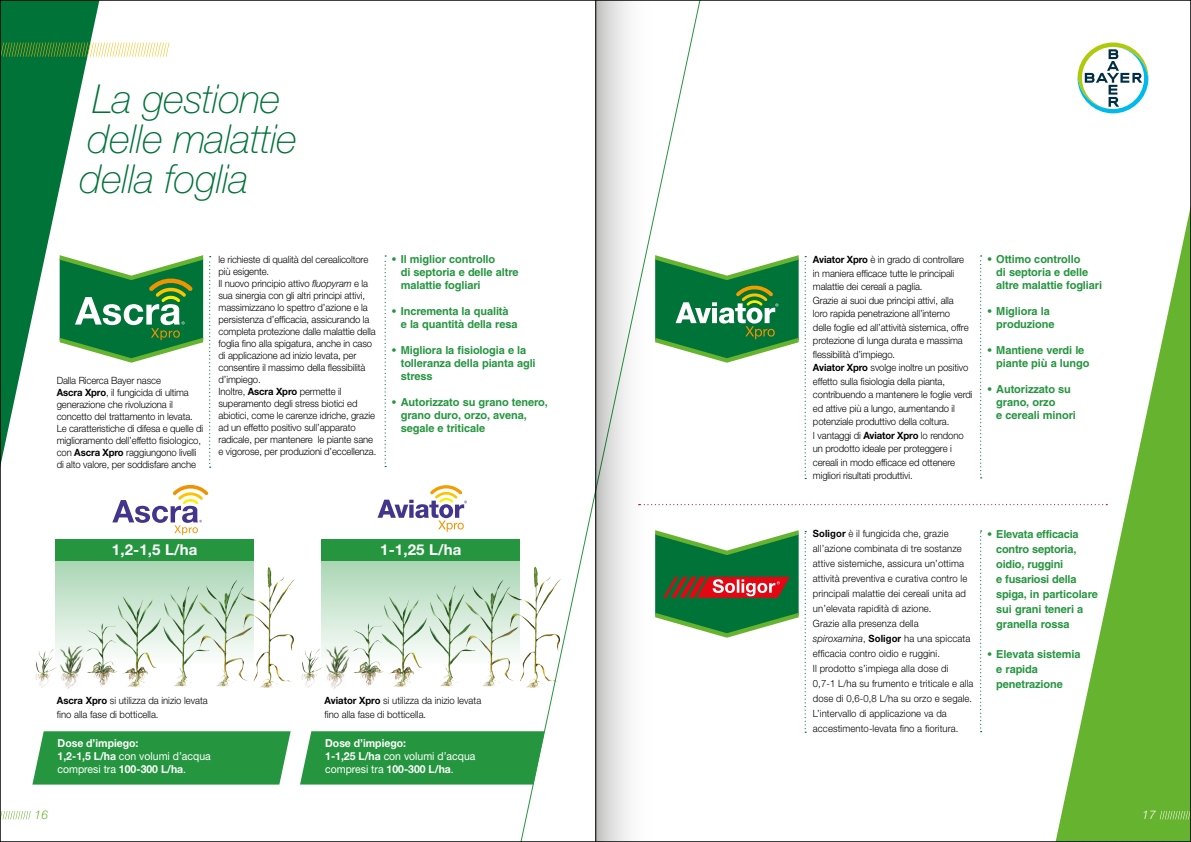
<style>
.page{position:relative;width:1191px;height:842px;background:#fff}
.page>*{position:absolute;margin:0;border:0;box-sizing:border-box;transform-origin:0 0}
.t1{font:italic 100 40px/40px "Helvetica Neue LT Std";letter-spacing:-.01em;color:#007339}
.t2{font:700 15px "Helvetica Neue LT Std";color:#fff}
.t3{font:italic 300 12px "Helvetica Neue LT Std";color:#65b32e}
.t4{font:italic 300 12px "Helvetica Neue LT Std";color:#fff}
.t5{font:700 11px/13px "Helvetica LT Std";letter-spacing:-.01em;color:#25963f}
.t6{font:700 11px/13px "Helvetica Neue LT Std";color:#fff;scale:.95 1}
.t7{font:300 10px/12px "Helvetica Neue LT Std";letter-spacing:-.01em;color:#000;scale:.95 1}
.t8{font:300 10px/15px "Helvetica Neue LT Std";letter-spacing:.01em;color:#000;scale:.95 1}
.s1{font-weight:700}
.s2{font-style:italic}
.s3{font-weight:400}
</style>
<div class="page">
<div style="left:32px;top:731px;width:259px;height:53px;background:#25963f"></div>
<svg style="left:102px;top:560px;width:152px;height:105px;background:#c1dfc7"></svg>
<svg style="left:112px;top:485px;width:96px;height:50px"></svg>
<img style="left:241px;top:567px;width:34px;height:121px">
<img style="left:199px;top:585px;width:31px;height:102px">
<img style="left:163px;top:593px;width:25px;height:94px">
<img style="left:115px;top:604px;width:27px;height:83px">
<img style="left:102px;top:630px;width:8px;height:56px">
<div style="left:55px;top:539px;width:199px;height:21px;background:#25963f"></div>
<svg style="left:1054px;top:42px;width:135px;height:798px"></svg>
<svg style="left:2px;top:2px;width:100px;height:687px"></svg>
<svg style="left:2px;top:43px;width:167px;height:14px"></svg>
<svg style="left:804px;top:256px;width:2px;height:223px"></svg>
<svg style="left:980px;top:255px;width:1px;height:223px"></svg>
<svg style="left:704px;top:255px;width:94px;height:108px"></svg>
<svg style="left:517px;top:2px;width:187px;height:838px"></svg>
<svg style="left:1077px;top:43px;width:71px;height:70px"></svg>
<svg style="left:209px;top:256px;width:2px;height:212px"></svg>
<svg style="left:384px;top:255px;width:2px;height:212px"></svg>
<svg style="left:60px;top:255px;width:143px;height:108px"></svg>
<svg style="left:804px;top:531px;width:2px;height:202px"></svg>
<svg style="left:980px;top:530px;width:1px;height:202px"></svg>
<svg style="left:655px;top:530px;width:143px;height:108px"></svg>
<svg style="left:652px;top:504px;width:455px;height:1px"></svg>
<div style="left:300px;top:731px;width:244px;height:53px;background:#25963f"></div>
<svg style="left:377px;top:485px;width:90px;height:47px"></svg>
<svg style="left:321px;top:560px;width:199px;height:105px;background:#c2e0c8"></svg>
<img style="left:507px;top:567px;width:34px;height:121px">
<img style="left:465px;top:585px;width:32px;height:102px">
<img style="left:429px;top:593px;width:25px;height:94px">
<img style="left:381px;top:604px;width:27px;height:83px">
<img style="left:352px;top:630px;width:24px;height:57px">
<img style="left:325px;top:630px;width:27px;height:59px">
<img style="left:301px;top:649px;width:19px;height:39px">
<div style="left:321px;top:539px;width:199px;height:21px;background:#25963f"></div>
<svg style="left:1159px;top:811px;width:30px;height:8px"></svg>
<svg style="left:2px;top:811px;width:29px;height:8px"></svg>
<svg style="left:596px;top:2px;width:56px;height:838px"></svg>
<hr style="left:595px;top:0;width:1px;height:842px;background:#000">
<h1 class="t1" style="left:80px;top:79px;width:219px;text-indent:13px">La gestione delle malattie della foglia</h1>
<p class="t7" style="left:57px;top:374px;width:156px">Dalla Ricerca Bayer nasce<br><span class="s1">Ascra Xpro</span>, il fungicida di ultima generazione che rivoluziona il concetto del trattamento in levata.<br>Le caratteristiche di difesa e quelle di miglioramento dell’effetto fisiologico, con <span class="s1">Ascra Xpro</span> raggiungono livelli di alto valore, per soddisfare anche</p>
<p class="t7" style="left:218px;top:254px;width:168px">le richieste di qualità del cerealicoltore più esigente.<br>Il nuovo principio attivo <span class="s2">fluopyram</span> e la sua sinergia con gli altri principi attivi, massimizzano lo spettro d’azione e la persistenza d’efficacia, assicurando la completa protezione dalle malattie della foglia fino alla spigatura, anche in caso di applicazione ad inizio levata, per consentire il massimo della flessibilità d’impiego.<br>Inoltre, <span class="s1">Ascra Xpro</span> permette il superamento degli stress biotici ed abiotici, come le carenze idriche, grazie ad un effetto positivo sull’apparato radicale, per mantenere le piante sane e vigorose, per produzioni d’eccellenza.</p>
<p class="t5" style="left:401px;top:252px;width:119px;text-indent:-9px">• Il miglior controllo<br>di septoria e delle altre malattie fogliari</p>
<p class="t5" style="left:401px;top:304px;width:118px;text-indent:-9px">• Incrementa la qualità e la quantità della resa</p>
<p class="t5" style="left:401px;top:343px;width:136px;text-indent:-9px">• Migliora la fisiologia e la tolleranza della pianta agli stress</p>
<p class="t5" style="left:401px;top:396px;width:149px;text-indent:-9px">• Autorizzato su grano tenero, grano duro, orzo, avena, segale e triticale</p>
<h2 class="t2" style="left:112px;top:540px;width:87px">1,2-1,5 L/ha</h2>
<h2 class="t2" style="left:380px;top:540px;width:83px">1-1,25 L/ha</h2>
<p class="t7" style="left:57px;top:693px;width:160px;line-height:14px"><span class="s1">Ascra Xpro</span> si utilizza da inizio levata fino alla fase di botticella.</p>
<p class="t7" style="left:324px;top:693px;width:167px;line-height:14px"><span class="s1">Aviator Xpro</span> si utilizza da inizio levata fino alla fase di botticella.</p>
<p class="t6" style="left:58px;top:736px;width:163px">Dose d’impiego:<br>1,2-1,5 L/ha <span class="s3">con volumi d’acqua compresi tra</span> 100-300 L/ha<span class="s3">.</span></p>
<p class="t6" style="left:325px;top:736px;width:160px">Dose d’impiego:<br>1-1,25 L/ha <span class="s3">con volumi d’acqua compresi tra</span> 100-300 L/ha<span class="s3">.</span></p>
<p class="t7" style="left:813px;top:253px;width:170px;line-height:13.5px"><span class="s1">Aviator Xpro</span> è in grado di controllare in maniera efficace tutte le principali malattie dei cereali a paglia.<br>Grazie ai suoi due principi attivi, alla<br>loro rapida penetrazione all’interno<br>delle foglie ed all’attività sistemica, offre protezione di lunga durata e massima flessibilità d’impiego.<br><span class="s1">Aviator Xpro</span> svolge inoltre un positivo effetto sulla fisiologia della pianta, contribuendo a mantenere le foglie verdi ed attive più a lungo, aumentando il potenziale produttivo della coltura.<br>I vantaggi di <span class="s1">Aviator Xpro</span> lo rendono un prodotto ideale per proteggere i cereali in modo efficace ed ottenere migliori risultati produttivi.</p>
<p class="t5" style="left:996px;top:252px;width:107px;text-indent:-9px">• Ottimo controllo<br>di septoria e delle altre malattie fogliari</p>
<p class="t5" style="left:996px;top:304px;width:60px;text-indent:-9px">• Migliora la produzione</p>
<p class="t5" style="left:996px;top:343px;width:95px;text-indent:-9px">• Mantiene verdi le piante più a lungo</p>
<p class="t5" style="left:996px;top:382px;width:81px;text-indent:-9px">• Autorizzato su grano, orzo<br>e cereali minori</p>
<p class="t8" style="left:813px;top:526px;width:171px"><span class="s1">Soligor</span> è il fungicida che, grazie all’azione combinata di tre sostanze attive sistemiche, assicura un’ottima attività preventiva e curativa contro le principali malattie dei cereali unita ad un’elevata rapidità di azione.<br>Grazie alla presenza della <span class="s2">spiroxamina</span>, <span class="s1">Soligor</span> ha una spiccata efficacia contro oidio e ruggini.<br>Il prodotto s’impiega alla dose di<br>0,7-1 L/ha su frumento e triticale e alla dose di 0,6-0,8 L/ha su orzo e segale.<br>L’intervallo di applicazione va da accestimento-levata fino a fioritura.</p>
<p class="t5" style="left:996px;top:526px;width:103px;line-height:15px;text-indent:-9px">• Elevata efficacia contro septoria, oidio, ruggini<br>e fusariosi della spiga, in particolare sui grani teneri a granella rossa</p>
<p class="t5" style="left:996px;top:646px;width:86px;line-height:15px;text-indent:-9px">• Elevata sistemia e rapida penetrazione</p>
<p class="t3" style="left:35px;top:808px;width:15px">16</p>
<p class="t4" style="left:1142px;top:808px;width:15px">17</p>
</div>
